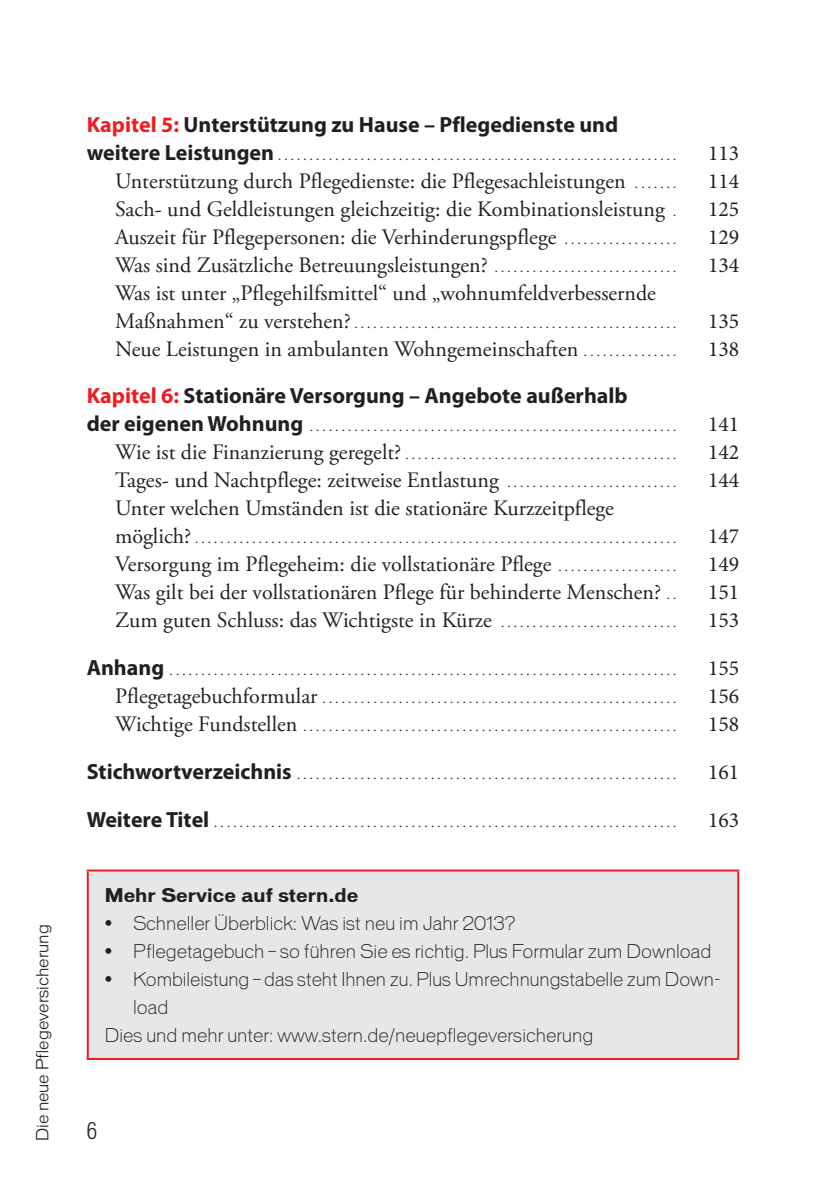
<style>
.page{position:relative;width:826px;height:1194px;background:#fff}
.page>*{position:absolute;margin:0;border:0;box-sizing:border-box;transform-origin:0 0}
.t1{font:22px "Adobe Garamond Pro";color:#231f20}
.t2{font:700 22px "Myriad Pro";color:#231f20}
.t3{font:100 condensed 22px "Vonnes";color:#231f20}
.t4{font:21.6px "Minion Pro";color:#231f20}
.t5{font:300 18px "Vonnes";color:#231f20}
.t6{font:700 18px "Vonnes";color:#231f20}
.t7{font:100 16px "Vonnes";color:#231f20}
.t8{font:14px "Minion Pro";color:#231f20}
.s1{color:#ee1d23}
.s2{font-family:"Myriad Pro";font-weight:700;font-size:22px}
.s3{font-family:"Minion Pro";font-size:14px}
.s4{font-family:"Adobe Garamond Pro";font-size:22px}
</style>
<div class="page">
<div style="left:88px;top:870px;width:650px;height:189px;background:#e6e7e9"></div>
<hr style="left:87px;top:869px;width:652px;height:2px;background:#ee1d23">
<hr style="left:87px;top:871px;width:2px;height:187px;background:#ee1d23">
<hr style="left:737px;top:871px;width:2px;height:187px;background:#ee1d23">
<hr style="left:87px;top:1058px;width:652px;height:2px;background:#ee1d23">
<p class="t7" style="left:36px;top:1141px;width:218px;rotate:-90deg">Die neue Pflegeversicherung</p>
<h1 class="t2" style="left:87px;top:116px;width:533px"><span class="s1">Kapitel 5:</span> Unterstützung zu Hause – Pflegedienste und</h1>
<p class="t8" style="left:87px;top:149px;width:591px"><span class="s2">weitere Leistungen</span> . . . . . . . . . . . . . . . . . . . . . . . . . . . . . . . . . . . . . . . . . . . . . . . . . . . . . . . . . . . . . . .</p>
<h2 class="t4" style="left:708px;top:144px;width:33px">113</h2>
<h1 class="t1" style="left:115px;top:172px;width:562px">Unterstützung durch Pflegedienste: die Pflegesachleistungen <span class="s3">. . . . . . .</span></h1>
<h2 class="t4" style="left:708px;top:172px;width:33px">114</h2>
<h1 class="t1" style="left:115px;top:200px;width:562px">Sach- und Geldleistungen gleichzeitig: die Kombinationsleistung <span class="s3">.</span></h1>
<h2 class="t4" style="left:708px;top:200px;width:33px">125</h2>
<h1 class="t1" style="left:115px;top:228px;width:562px">Auszeit für Pflegepersonen: die Verhinderungspflege <span class="s3">. . . . . . . . . . . . . . . . . .</span></h1>
<h2 class="t4" style="left:708px;top:228px;width:33px">129</h2>
<h1 class="t1" style="left:115px;top:256px;width:562px">Was sind Zusätzliche Betreuungsleistungen? <span class="s3">. . . . . . . . . . . . . . . . . . . . . . . . . . . . .</span></h1>
<h2 class="t4" style="left:708px;top:256px;width:33px">134</h2>
<h1 class="t1" style="left:115px;top:284px;width:542px">Was ist unter „Pflegehilfsmittel“ und „ wohnumfeldverbessernde</h1>
<p class="t8" style="left:115px;top:317px;width:562px"><span class="s4">Maßnahmen“ zu verstehen?</span> . . . . . . . . . . . . . . . . . . . . . . . . . . . . . . . . . . . . . . . . . . . . . . . . . . .</p>
<h2 class="t4" style="left:708px;top:312px;width:33px">135</h2>
<h1 class="t1" style="left:115px;top:340px;width:562px">Neue Leistungen in ambulanten Wohngemeinschaften <span class="s3">. . . . . . . . . . . . . . .</span></h1>
<h2 class="t4" style="left:708px;top:340px;width:33px">138</h2>
<h1 class="t2" style="left:87px;top:388px;width:542px"><span class="s1">Kapitel 6:</span> Stationäre Versorgung – Angebote außerhalb</h1>
<p class="t8" style="left:87px;top:421px;width:591px"><span class="s2">der eigenen Wohnung</span> . . . . . . . . . . . . . . . . . . . . . . . . . . . . . . . . . . . . . . . . . . . . . . . . . . . . . . . . . .</p>
<h2 class="t4" style="left:708px;top:416px;width:33px">141</h2>
<p class="t8" style="left:115px;top:449px;width:562px"><span class="s4">Wie ist die Finanzierung geregelt?</span> . . . . . . . . . . . . . . . . . . . . . . . . . . . . . . . . . . . . . . . . . . .</p>
<h2 class="t4" style="left:708px;top:444px;width:33px">142</h2>
<h1 class="t1" style="left:115px;top:472px;width:562px">Tages- und Nachtpflege: zeitweise Entlastung <span class="s3">. . . . . . . . . . . . . . . . . . . . . . . . . . .</span></h1>
<h2 class="t4" style="left:708px;top:472px;width:33px">144</h2>
<h1 class="t1" style="left:115px;top:500px;width:500px">Unter welchen Umständen ist die stationäre Kurzzeitpflege</h1>
<p class="t8" style="left:115px;top:533px;width:562px"><span class="s4">möglich?</span> . . . . . . . . . . . . . . . . . . . . . . . . . . . . . . . . . . . . . . . . . . . . . . . . . . . . . . . . . . . . . . . . . . . . . . . . . . . .</p>
<h2 class="t4" style="left:708px;top:528px;width:33px">147</h2>
<h1 class="t1" style="left:115px;top:556px;width:562px">Versorgung im Pflegeheim: die vollstationäre Pflege <span class="s3">. . . . . . . . . . . . . . . . . . .</span></h1>
<h2 class="t4" style="left:708px;top:556px;width:33px">149</h2>
<h1 class="t1" style="left:115px;top:584px;width:562px">Was gilt bei der vollstationären Pflege für behinderte Menschen? <span class="s3">. .</span></h1>
<h2 class="t4" style="left:708px;top:584px;width:33px">151</h2>
<h1 class="t1" style="left:115px;top:612px;width:562px">Zum guten Schluss: das Wichtigste in Kürze <span class="s3">. . . . . . . . . . . . . . . . . . . . . . . . . . . .</span></h1>
<h2 class="t4" style="left:708px;top:612px;width:33px">153</h2>
<p class="t8" style="left:87px;top:665px;width:591px"><span class="s2">Anhang</span> . . . . . . . . . . . . . . . . . . . . . . . . . . . . . . . . . . . . . . . . . . . . . . . . . . . . . . . . . . . . . . . . . . . . . . . . . . . . . . . .</p>
<h2 class="t4" style="left:708px;top:660px;width:33px">155</h2>
<p class="t8" style="left:115px;top:693px;width:562px"><span class="s4">Pflegetagebuchformular</span> . . . . . . . . . . . . . . . . . . . . . . . . . . . . . . . . . . . . . . . . . . . . . . . . . . . . . . . .</p>
<h2 class="t4" style="left:708px;top:688px;width:33px">156</h2>
<p class="t8" style="left:115px;top:721px;width:562px"><span class="s4">Wichtige Fundstellen</span> . . . . . . . . . . . . . . . . . . . . . . . . . . . . . . . . . . . . . . . . . . . . . . . . . . . . . . . . . . .</p>
<h2 class="t4" style="left:708px;top:716px;width:33px">158</h2>
<p class="t8" style="left:87px;top:769px;width:591px"><span class="s2">Stichwortverzeichnis</span> . . . . . . . . . . . . . . . . . . . . . . . . . . . . . . . . . . . . . . . . . . . . . . . . . . . . . . . . . . . .</p>
<h2 class="t4" style="left:708px;top:764px;width:33px">161</h2>
<p class="t8" style="left:87px;top:817px;width:591px"><span class="s2">Weitere Titel</span> . . . . . . . . . . . . . . . . . . . . . . . . . . . . . . . . . . . . . . . . . . . . . . . . . . . . . . . . . . . . . . . . . . . . . . . . .</p>
<h2 class="t4" style="left:708px;top:811px;width:33px">163</h2>
<p class="t6" style="left:105px;top:888px;width:255px">Mehr Service auf stern.de</p>
<p class="t5" style="left:105px;top:916px;width:412px">• Schneller Überblick: Was ist neu im Jahr 2013?</p>
<p class="t5" style="left:105px;top:944px;width:608px">• Pflegetagebuch – so führen Sie es richtig. Plus Formular zum Download</p>
<p class="t5" style="left:105px;top:972px;width:617px">• Kombileistung – das steht Ihnen zu. Plus Umrechnungstabelle zum Down-</p>
<p class="t5" style="left:133px;top:1000px;width:37px">load</p>
<p class="t5" style="left:105px;top:1028px;width:490px">Dies und mehr unter: www.stern.de/neuepflegeversicherung</p>
<h1 class="t3" style="left:87px;top:1122px;width:12px">6</h1>
</div>
